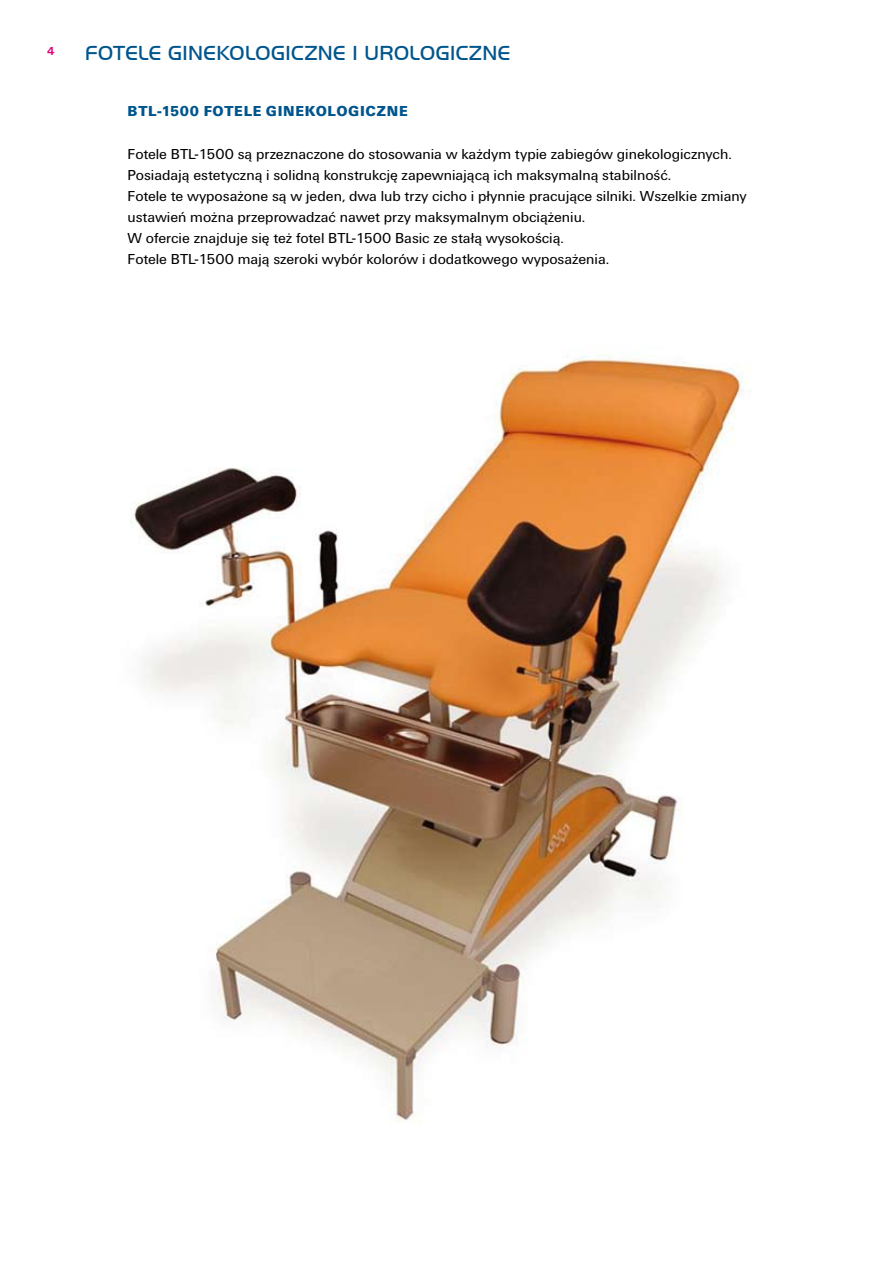
<style>
.page{position:relative;width:893px;height:1263px;background:#fff}
.page>*{position:absolute;margin:0;border:0;box-sizing:border-box;transform-origin:0 0}
.t1{font:21px "Handel Got D Ligh";letter-spacing:.02em;color:#00558d}
.t2{font:15px/21px "U001 TOT";color:#000}
.t3{font:15px "U001 TOT Blac";letter-spacing:.045em;color:#00558d}
.t4{font:700 12px "U001 TOT";color:#e2007a}
</style>
<div class="page">
<img style="left:131px;top:355px;width:618px;height:768px">
<p class="t4" style="left:47px;top:44px;width:9px">4</p>
<h1 class="t1" style="left:85px;top:41px;width:427px">FOTELE GINEKOLOGICZNE I UROLOGICZNE</h1>
<p class="t3" style="left:128px;top:103px;width:282px">BTL-1500 FOTELE GINEKOLOGICZNE</p>
<p class="t2" style="left:128px;top:144px;width:621px">Fotele BTL-1500 są przeznaczone do stosowania w każdym typie zabiegów ginekologicznych.<br>Posiadają estetyczną i solidną konstrukcję zapewniającą ich maksymalną stabilność.<br>Fotele te wyposażone są w jeden, dwa lub trzy cicho i płynnie pracujące silniki. Wszelkie zmiany ustawień można przeprowadzać nawet przy maksymalnym obciążeniu.<br>W ofercie znajduje się też fotel BTL-1500 Basic ze stałą wysokością.<br>Fotele BTL-1500 mają szeroki wybór kolorów i dodatkowego wyposażenia.</p>
</div>
